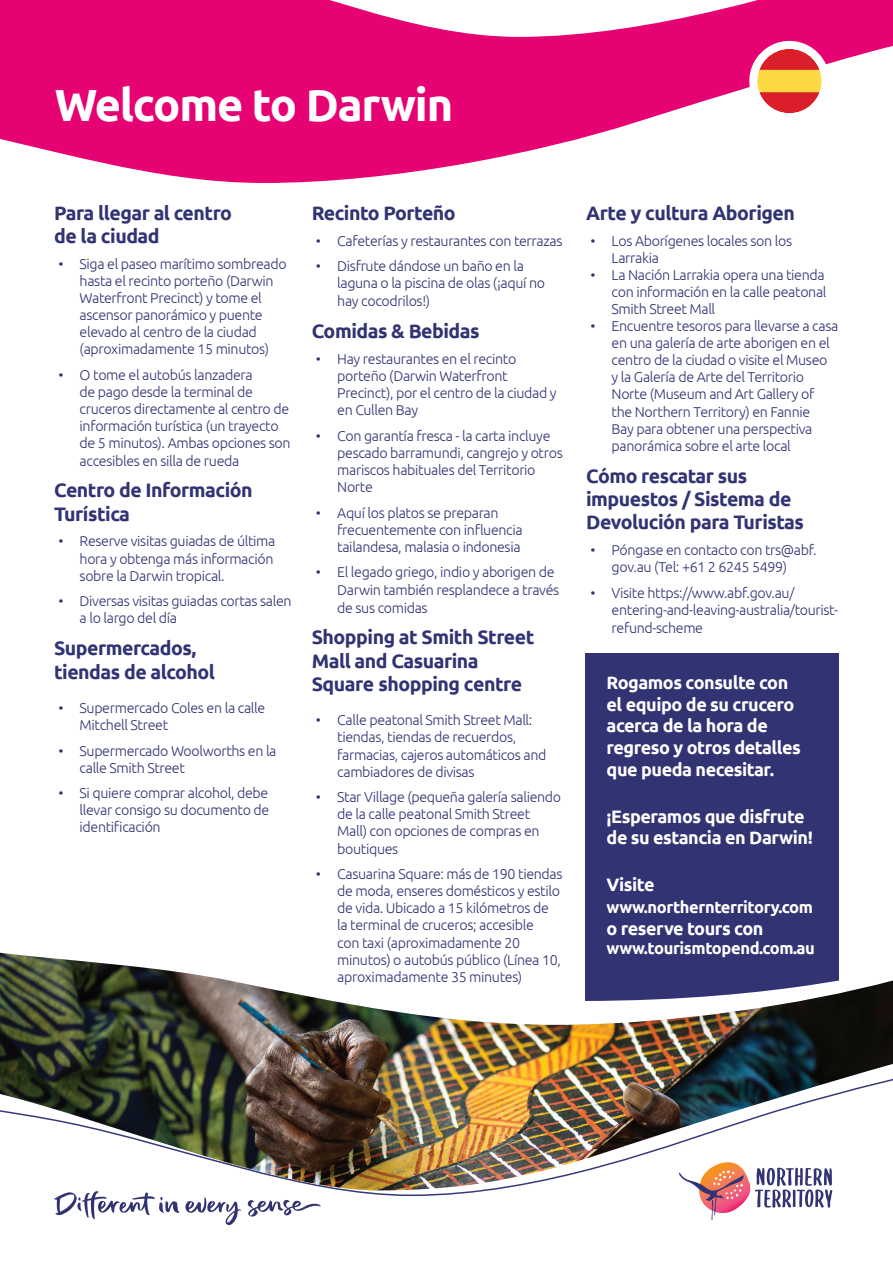
<style>
.page{position:relative;width:893px;height:1263px;background:#fff}
.page>*{position:absolute;margin:0;border:0;box-sizing:border-box;transform-origin:0 0}
.t1{font:700 45px "Ubuntu";letter-spacing:-.025em;color:#fff}
.t2{font:700 19.5px/23.4px "Ubuntu";letter-spacing:-.025em;color:#313373}
.t3{font:700 18px/21.6px "Ubuntu";letter-spacing:-.025em;color:#fff}
.t4{font:700 16.5px "Ubuntu";letter-spacing:-.025em;color:#fff}
.t5{font:300 14.25px/17.1px "Ubuntu";letter-spacing:-.025em;color:#313373}
</style>
<div class="page">
<div style="left:585px;top:653px;width:254px;height:421px;background:#313373"></div>
<svg style="left:0;top:0;width:893px;height:183px"></svg>
<svg style="left:699px;top:1190px;width:133px;height:30px"></svg>
<svg style="left:54px;top:1191px;width:267px;height:34px"></svg>
<div style="left:749px;top:41px;width:81px;height:80px;background:#fff;border-radius:50%"></div>
<svg style="left:757px;top:49px;width:65px;height:64px"></svg>
<img style="left:0;top:953px;width:893px;height:237px">
<h1 class="t1" style="left:55px;top:77px;width:400px">Welcome to Darwin</h1>
<h2 class="t2" style="left:54px;top:201px;width:179px">Para llegar al centro de la ciudad</h2>
<p class="t5" style="left:58px;top:255px;width:230px;text-align:center">• Siga el paseo marítimo sombreado hasta el recinto porteño (Darwin<br>Waterfront Precinct) y tome el ascensor panorámico y puente elevado al centro de la ciudad (aproximadamente 15 minutos)</p>
<p class="t5" style="left:80px;top:366px;width:212px;text-indent:-21px">• O tome el autobús lanzadera<br>de pago desde la terminal de cruceros directamente al centro de información turística (un trayecto de 5 minutos). Ambas opciones son accesibles en silla de rueda</p>
<h2 class="t2" style="left:54px;top:478px;width:200px">Centro de Información<br>Turística</h2>
<p class="t5" style="left:80px;top:532px;width:197px;text-indent:-21px">• Reserve visitas guiadas de última hora y obtenga más información sobre la Darwin tropical.</p>
<p class="t5" style="left:80px;top:592px;width:213px;text-indent:-21px">• Diversas visitas guiadas cortas salen a lo largo del día</p>
<h2 class="t2" style="left:54px;top:636px;width:162px">Supermercados, tiendas de alcohol</h2>
<p class="t5" style="left:80px;top:699px;width:187px;text-indent:-21px">• Supermercado Coles en la calle<br>Mitchell Street</p>
<p class="t5" style="left:80px;top:741px;width:198px;text-indent:-21px">• Supermercado Woolworths en la calle Smith Street</p>
<p class="t5" style="left:80px;top:784px;width:191px;text-align:justify;text-indent:-21px">• Si quiere comprar alcohol, debe llevar consigo su documento de identificación</p>
<h2 class="t2" style="left:312px;top:201px;width:146px">Recinto Porteño</h2>
<p class="t5" style="left:316px;top:232px;width:248px">• Cafeterías y restaurantes con terrazas</p>
<p class="t5" style="left:337px;top:257px;width:209px;line-height:17.5px;text-indent:-21px">• Disfrute dándose un baño en la laguna o la piscina de olas (¡aquí no hay cocodrilos!)</p>
<h2 class="t2" style="left:312px;top:319px;width:169px">Comidas &amp; Bebidas</h2>
<p class="t5" style="left:337px;top:350px;width:221px;text-indent:-21px">• Hay restaurantes en el recinto porteño (Darwin Waterfront<br>Precinct), por el centro de la ciudad y en Cullen Bay</p>
<p class="t5" style="left:337px;top:427px;width:227px;text-indent:-21px">• Con garantía fresca - la carta incluye pescado barramundi, cangrejo y otros mariscos habituales del Territorio<br>Norte</p>
<p class="t5" style="left:337px;top:504px;width:187px;text-indent:-21px">• Aquí los platos se preparan frecuentemente con influencia tailandesa, malasia o indonesia</p>
<p class="t5" style="left:337px;top:563px;width:224px;line-height:17.5px;text-indent:-21px">• El legado griego, indio y aborigen de<br>Darwin también resplandece a través de sus comidas</p>
<h2 class="t2" style="left:312px;top:625px;width:224px">Shopping at Smith Street<br>Mall and Casuarina<br>Square shopping centre</h2>
<p class="t5" style="left:337px;top:711px;width:211px;text-indent:-21px">• Calle peatonal Smith Street Mall: tiendas, tiendas de recuerdos, farmacias, cajeros automáticos and cambiadores de divisas</p>
<p class="t5" style="left:337px;top:788px;width:225px;text-indent:-21px">• Star Village (pequeña galería saliendo de la calle peatonal Smith Street<br>Mall) con opciones de compras en boutiques</p>
<p class="t5" style="left:337px;top:865px;width:227px;text-indent:-21px">• Casuarina Square: más de 190 tiendas de moda, enseres domésticos y estilo de vida. Ubicado a 15 kilómetros de la terminal de cruceros; accesible<br>con taxi (aproximadamente 20 minutos) o autobús público (Línea 10, aproximadamente 35 minutes)</p>
<h2 class="t2" style="left:586px;top:201px;width:210px">Arte y cultura Aborigen</h2>
<p class="t5" style="left:612px;top:232px;width:182px;text-indent:-21px">• Los Aborígenes locales son los<br>Larrakia</p>
<p class="t5" style="left:612px;top:266px;width:216px;text-indent:-21px">• La Nación Larrakia opera una tienda con información en la calle peatonal<br>Smith Street Mall</p>
<p class="t5" style="left:612px;top:317px;width:228px;text-indent:-21px">• Encuentre tesoros para llevarse a casa en una galería de arte aborigen en el centro de la ciudad o visite el Museo<br>y la Galería de Arte del Territorio Norte (Museum and Art Gallery of the Northern Territory) en Fannie<br>Bay para obtener una perspectiva panorámica sobre el arte local</p>
<h2 class="t2" style="left:586px;top:464px;width:219px">Cómo rescatar sus impuestos / Sistema de<br>Devolución para Turistas</h2>
<p class="t5" style="left:590px;top:541px;width:228px;text-align:center">• Póngase en contacto con trs@abf. gov.au (Tel: +61 2 6245 5499)</p>
<p class="t5" style="left:612px;top:584px;width:228px;line-height:17.5px;text-indent:-21px">• Visite https://www.abf.gov.au/ entering-and-leaving-australia/tourist&shy;refund-scheme</p>
<p class="t3" style="left:607px;top:672px;width:196px">Rogamos consulte con el equipo de su crucero acerca de la hora de regreso y otros detalles que pueda necesitar.</p>
<p class="t3" style="left:607px;top:805px;width:208px">¡Esperamos que disfrute de su estancia en Darwin!</p>
<p class="t3" style="left:607px;top:874px;width:50px">Visite</p>
<p class="t4" style="left:607px;top:897px;width:208px">www.northernterritory.com</p>
<p class="t3" style="left:607px;top:917px;width:158px">o reserve tours con</p>
<p class="t4" style="left:607px;top:938px;width:210px">www.tourismtopend.com.au</p>
</div>
